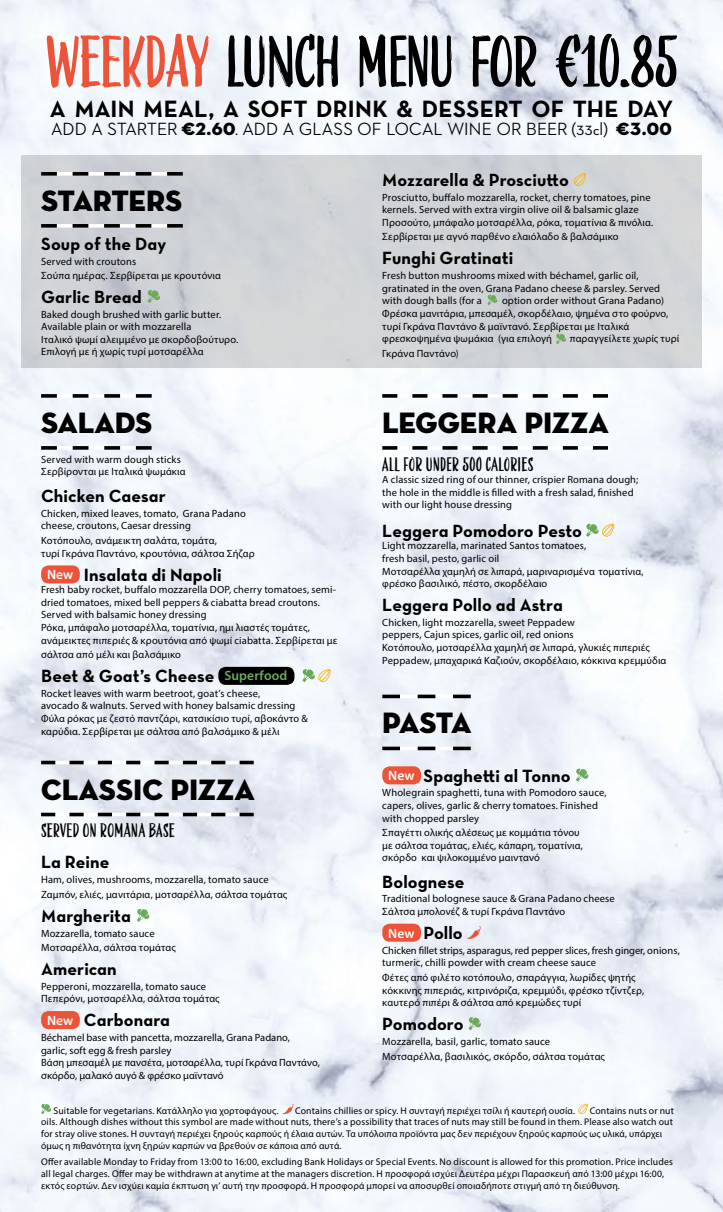
<style>
.page{position:relative;width:723px;height:1212px;background:#fff}
.page>*{position:absolute;margin:0;border:0;box-sizing:border-box;transform-origin:0 0}
.t1{font:78px "Liebe Doris";letter-spacing:-.015em;color:#000}
.t2{font:30px "Neutraface Display Titling";letter-spacing:-.005em;color:#000}
.t3{font:24px "Neutraface Text Bold Alt";letter-spacing:.01em;color:#000}
.t4{font:21px "Liebe Doris";letter-spacing:.02em;color:#000}
.t5{font:18px "Neutraface Text Bold Alt";letter-spacing:.005em;color:#000}
.t6{font:500 18px "Neutraface 2 Display";letter-spacing:.01em;color:#000}
.t7{font:10.5px/12.6px "Myriad Pro";letter-spacing:.01em;color:#000}
.t8{font:9.75px/11.7px "Myriad Pro";letter-spacing:.015em;color:#000}
.s1{color:#eb5438}
.s2{font-family:"Neutraface 2 Display Titling";font-weight:400}
.s3{font-family:"Myriad Pro";font-weight:600;font-size:13.5px;color:#fff}
.s4{font-family:"Myriad Pro";font-weight:600;font-size:13.5px;color:#6dab5b}
</style>
<div class="page">
<img style="left:0;top:0;width:723px;height:1212px">
<div style="left:21px;top:155px;width:681px;height:213px;background:#d0d4d7"></div>
<svg style="left:585px;top:523px;width:29px;height:14px"></svg>
<div style="left:41px;top:565px;width:39px;height:18px;background:#eb5438;border-radius:8px"></div>
<div style="left:218px;top:667px;width:76px;height:18px;background:#000;border-radius:8px"></div>
<svg style="left:302px;top:669px;width:29px;height:13px"></svg>
<svg style="left:41px;top:394px;width:111px;height:4px"></svg>
<svg style="left:41px;top:446px;width:111px;height:4px"></svg>
<div style="left:41px;top:1011px;width:39px;height:18px;background:#eb5438;border-radius:8px"></div>
<svg style="left:136px;top:908px;width:14px;height:14px"></svg>
<svg style="left:41px;top:761px;width:213px;height:3px"></svg>
<svg style="left:41px;top:813px;width:213px;height:3px"></svg>
<svg style="left:382px;top:394px;width:226px;height:4px"></svg>
<svg style="left:382px;top:446px;width:226px;height:4px"></svg>
<svg style="left:382px;top:695px;width:89px;height:3px"></svg>
<svg style="left:382px;top:747px;width:89px;height:3px"></svg>
<div style="left:382px;top:766px;width:39px;height:18px;background:#eb5438;border-radius:8px"></div>
<div style="left:382px;top:924px;width:39px;height:18px;background:#eb5438;border-radius:8px"></div>
<svg style="left:467px;top:926px;width:14px;height:13px"></svg>
<svg style="left:575px;top:768px;width:13px;height:14px"></svg>
<svg style="left:468px;top:1017px;width:13px;height:13px"></svg>
<svg style="left:41px;top:1103px;width:10px;height:11px"></svg>
<svg style="left:577px;top:1104px;width:11px;height:10px"></svg>
<svg style="left:282px;top:1104px;width:12px;height:10px"></svg>
<svg style="left:41px;top:172px;width:142px;height:4px"></svg>
<svg style="left:41px;top:224px;width:142px;height:4px"></svg>
<svg style="left:147px;top:290px;width:13px;height:13px"></svg>
<svg style="left:573px;top:173px;width:13px;height:13px"></svg>
<svg style="left:487px;top:294px;width:11px;height:11px"></svg>
<svg style="left:556px;top:333px;width:10px;height:11px"></svg>
<h1 class="t1" style="left:45px;top:14px;width:634px"><span class="s1">WEEKDAY</span> LUNCH MENU FOR €10.85</h1>
<h3 class="t3" style="left:50px;top:93px;width:625px">A MAIN MEAL, A SOFT DRINK &amp; DESSERT OF THE DAY</h3>
<h3 class="t6" style="left:51px;top:119px;width:622px">ADD A STARTER <span class="s2">€2.60</span>. ADD A GLASS OF LOCAL WINE OR BEER (33cl) <span class="s2">€3.00</span></h3>
<h2 class="t2" style="left:41px;top:182px;width:143px">STARTERS</h2>
<h3 class="t5" style="left:41px;top:232px;width:127px">Soup of the Day</h3>
<p class="t7" style="left:41px;top:254px;width:181px;line-height:14.4px">Served with croutons<br>Σούπα ημέρας. Σερβίρεται με κρουτόνια</p>
<h3 class="t5" style="left:41px;top:285px;width:102px">Garlic Bread</h3>
<p class="t7" style="left:41px;top:308px;width:199px">Baked dough brushed with garlic butter.<br>Available plain or with mozzarella<br>Ιταλικό ψωμί αλειμμένο με σκορδοβούτυρο.<br>Επιλογή με ή χωρίς τυρί μοτσαρέλλα</p>
<h2 class="t2" style="left:41px;top:404px;width:113px">SALADS</h2>
<p class="t7" style="left:41px;top:453px;width:146px">Served with warm dough sticks<br>Σερβίρονται με Ιταλικά ψωμάκια</p>
<h3 class="t5" style="left:41px;top:484px;width:126px">Chicken Caesar</h3>
<p class="t7" style="left:41px;top:507px;width:206px">Chicken, mixed leaves, tomato, Grana Padano cheese, croutons, Caesar dressing</p>
<p class="t7" style="left:41px;top:534px;width:215px">Κοτόπουλο, ανάμεικτη σαλάτα, τομάτα,<br>τυρί Γκράνα Παντάνο, κρουτόνια, σάλτσα Σήζαρ</p>
<h3 class="t5" style="left:47px;top:563px;width:176px"><span class="s3">New</span> Insalata di Napoli</h3>
<p class="t7" style="left:41px;top:583px;width:298px">Fresh baby rocket, buffalo mozzarella DOP, cherry tomatoes, semi&shy;dried tomatoes, mixed bell peppers &amp; ciabatta bread croutons.<br>Served with balsamic honey dressing<br>Ρόκα, μπάφαλο μοτσαρέλλα, τοματίνια, ημι λιαστές τομάτες, ανάμεικτες πιπεριές &amp; κρουτόνια από ψωμί ciabatta. Σερβίρεται με</p>
<p class="t7" style="left:41px;top:648px;width:141px">σάλτσα από μέλι και βαλσάμικο</p>
<h3 class="t5" style="left:41px;top:664px;width:248px">Beet &amp; Goat’s Cheese <span class="s4">Superfood</span></h3>
<p class="t7" style="left:41px;top:687px;width:268px">Rocket leaves with warm beetroot, goat’s cheese,<br>avocado &amp; walnuts. Served with honey balsamic dressing Φύλα ρόκας με ζεστό παντζάρι, κατσικίσιο τυρί, αβοκάντο &amp; καρύδια. Σερβίρεται με σάλτσα από βαλσάμικο &amp; μέλι</p>
<h2 class="t2" style="left:41px;top:770px;width:215px">CLASSIC PIZZA</h2>
<h3 class="t4" style="left:41px;top:817px;width:135px">SERVED ON ROMANA BASE</h3>
<h3 class="t5" style="left:41px;top:850px;width:70px">La Reine</h3>
<p class="t7" style="left:41px;top:872px;width:248px;line-height:14.7px">Ham, olives, mushrooms, mozzarella, tomato sauce<br>Ζαμπόν, ελιές, μανιτάρια, μοτσαρέλλα, σάλτσα τομάτας</p>
<h3 class="t5" style="left:41px;top:904px;width:91px">Margherita</h3>
<p class="t7" style="left:41px;top:925px;width:136px;line-height:14.4px">Mozzarella, tomato sauce<br>Μοτσαρέλλα, σάλτσα τομάτας</p>
<h3 class="t5" style="left:41px;top:957px;width:77px">American</h3>
<p class="t7" style="left:41px;top:980px;width:180px">Pepperoni, mozzarella, tomato sauce<br>Πεπερόνι, μοτσαρέλλα, σάλτσα τομάτας</p>
<h3 class="t5" style="left:47px;top:1008px;width:124px"><span class="s3">New</span> Carbonara</h3>
<p class="t7" style="left:41px;top:1031px;width:280px">Béchamel base with pancetta, mozzarella, Grana Padano,<br>garlic, soft egg &amp; fresh parsley<br>Βάση μπεσαμέλ με πανσέτα, μοτσαρέλλα, τυρί Γκράνα Παντάνο, σκόρδο, μαλακό αυγό &amp; φρέσκο μαϊντανό</p>
<h3 class="t5" style="left:382px;top:168px;width:188px">Mozzarella &amp; Prosciutto</h3>
<p class="t7" style="left:382px;top:191px;width:273px">Prosciutto, buffalo mozzarella, rocket, cherry tomatoes, pine kernels. Served with extra virgin olive oil &amp; balsamic glaze<br>Προσούτο, μπάφαλο μοτσαρέλλα, ρόκα, τοματίνια &amp; πινόλια.</p>
<p class="t7" style="left:382px;top:230px;width:238px">Σερβίρεται με αγνό παρθένο ελαιόλαδο &amp; βαλσάμικο</p>
<h3 class="t5" style="left:382px;top:247px;width:132px">Funghi Gratinati</h3>
<p class="t7" style="left:382px;top:269px;width:279px">Fresh button mushrooms mixed with béchamel, garlic oil, gratinated in the oven, Grana Padano cheese &amp; parsley. Served with dough balls (for a</p>
<p class="t7" style="left:382px;top:294px;width:288px;text-indent:120px">option order without Grana Padano)<br>Φρέσκα μανιτάρια, μπεσαμέλ, σκορδέλαιο, ψημένα στο φούρνο, τυρί Γκράνα Παντάνο &amp; μαϊντανό. Σερβίρεται με Ιταλικά φρεσκοψημένα ψωμάκια (για επιλογή</p>
<p class="t7" style="left:570px;top:332px;width:111px">παραγγείλετε χωρίς τυρί</p>
<p class="t7" style="left:382px;top:347px;width:78px">Γκράνα Παντάνο)</p>
<h2 class="t2" style="left:382px;top:404px;width:228px">LEGGERA PIZZA</h2>
<h3 class="t4" style="left:382px;top:451px;width:146px">ALL FOR UNDER 500 CALORIES</h3>
<p class="t7" style="left:382px;top:473px;width:257px">A classic sized ring of our thinner, crispier Romana dough; the hole in the middle is filled with a fresh salad, finished with our light house dressing</p>
<h3 class="t5" style="left:382px;top:519px;width:201px">Leggera Pomodoro Pesto</h3>
<p class="t7" style="left:382px;top:539px;width:263px">Light mozzarella, marinated Santos tomatoes,<br>fresh basil, pesto, garlic oil<br>Μοτσαρέλλα χαμηλή σε λιπαρά, μαριναρισμένα τοματίνια, φρέσκο βασιλικό, πέστο, σκορδέλαιο</p>
<h3 class="t5" style="left:382px;top:593px;width:182px">Leggera Pollo ad Astra</h3>
<p class="t7" style="left:382px;top:616px;width:286px">Chicken, light mozzarella, sweet Peppadew<br>peppers, Cajun spices, garlic oil, red onions<br>Κοτόπουλο, μοτσαρέλλα χαμηλή σε λιπαρά, γλυκιές πιπεριές Peppadew, μπαχαρικά Καζιούν, σκορδέλαιο, κόκκινα κρεμμύδια</p>
<h2 class="t2" style="left:382px;top:704px;width:91px">PASTA</h2>
<h3 class="t5" style="left:388px;top:764px;width:184px"><span class="s3">New</span> Spaghetti al Tonno</h3>
<p class="t7" style="left:382px;top:786px;width:226px">Wholegrain spaghetti, tuna with Pomodoro sauce, capers, olives, garlic &amp; cherry tomatoes. Finished with chopped parsley</p>
<p class="t7" style="left:382px;top:826px;width:202px">Σπαγέττι ολικής αλέσεως με κομμάτια τόνου με σάλτσα τομάτας, ελιές, κάπαρη, τοματίνια, σκόρδο και ψιλοκομμένο μαιντανό</p>
<h3 class="t5" style="left:382px;top:870px;width:84px">Bolognese</h3>
<p class="t7" style="left:382px;top:892px;width:234px">Traditional bolognese sauce &amp; Grana Padano cheese<br>Σάλτσα μπολονέζ &amp; τυρί Γκράνα Παντάνο</p>
<h3 class="t5" style="left:388px;top:921px;width:76px"><span class="s3">New</span> Pollo</h3>
<p class="t7" style="left:382px;top:943px;width:299px">Chicken fillet strips, asparagus, red pepper slices, fresh ginger, onions, turmeric, chilli powder with cream cheese sauce</p>
<p class="t7" style="left:382px;top:971px;width:263px">Φέτες από φιλέτο κοτόπουλο, σπαράγγια, λωρίδες ψητής κόκκινης πιπεριάς, κιτρινόριζα, κρεμμύδι, φρέσκο τζίντζερ, καυτερό πιπέρι &amp; σάλτσα από κρεμώδες τυρί</p>
<h3 class="t5" style="left:382px;top:1012px;width:83px">Pomodoro</h3>
<p class="t7" style="left:382px;top:1034px;width:224px;line-height:14.7px">Mozzarella, basil, garlic, tomato sauce<br>Μοτσαρέλλα, βασιλικός, σκόρδο, σάλτσα τομάτας</p>
<p class="t8" style="left:54px;top:1104px;width:227px">Suitable for vegetarians. Κατάλληλο για χορτοφάγους.</p>
<p class="t8" style="left:295px;top:1104px;width:282px">Contains chillies or spicy. Η συνταγή περιέχει τσίλι ή καυτερή ουσία.</p>
<p class="t8" style="left:41px;top:1104px;width:634px;text-indent:548px">Contains nuts or nut oils. Although dishes without this symbol are made without nuts, there’s a possibility that traces of nuts may still be found in them. Please also watch out for stray olive stones. Η συνταγή περιέχει ξηρούς καρπούς ή έλαια αυτών. Τα υπόλοιπα προϊόντα μας δεν περιέχουν ξηρούς καρπούς ως υλικά, υπάρχει όμως η πιθανότητα ίχνη ξηρών καρπών να βρεθούν σε κάποια από αυτά.</p>
<p class="t8" style="left:41px;top:1156px;width:633px">Offer available Monday to Friday from 13:00 to 16:00, excluding Bank Holidays or Special Events. No discount is allowed for this promotion. Price includes all legal charges. Offer may be withdrawn at anytime at the managers discretion. Η προσφορά ισχύει Δευτέρα μέχρι Παρασκευή από 13:00 μέχρι 16:00, εκτός εορτών. Δεν ισχύει καμία έκπτωση γι’ αυτή την προσφορά. Η προσφορά μπορεί να αποσυρθεί οποιαδήποτε στιγμή από τη διεύθυνση.</p>
</div>
